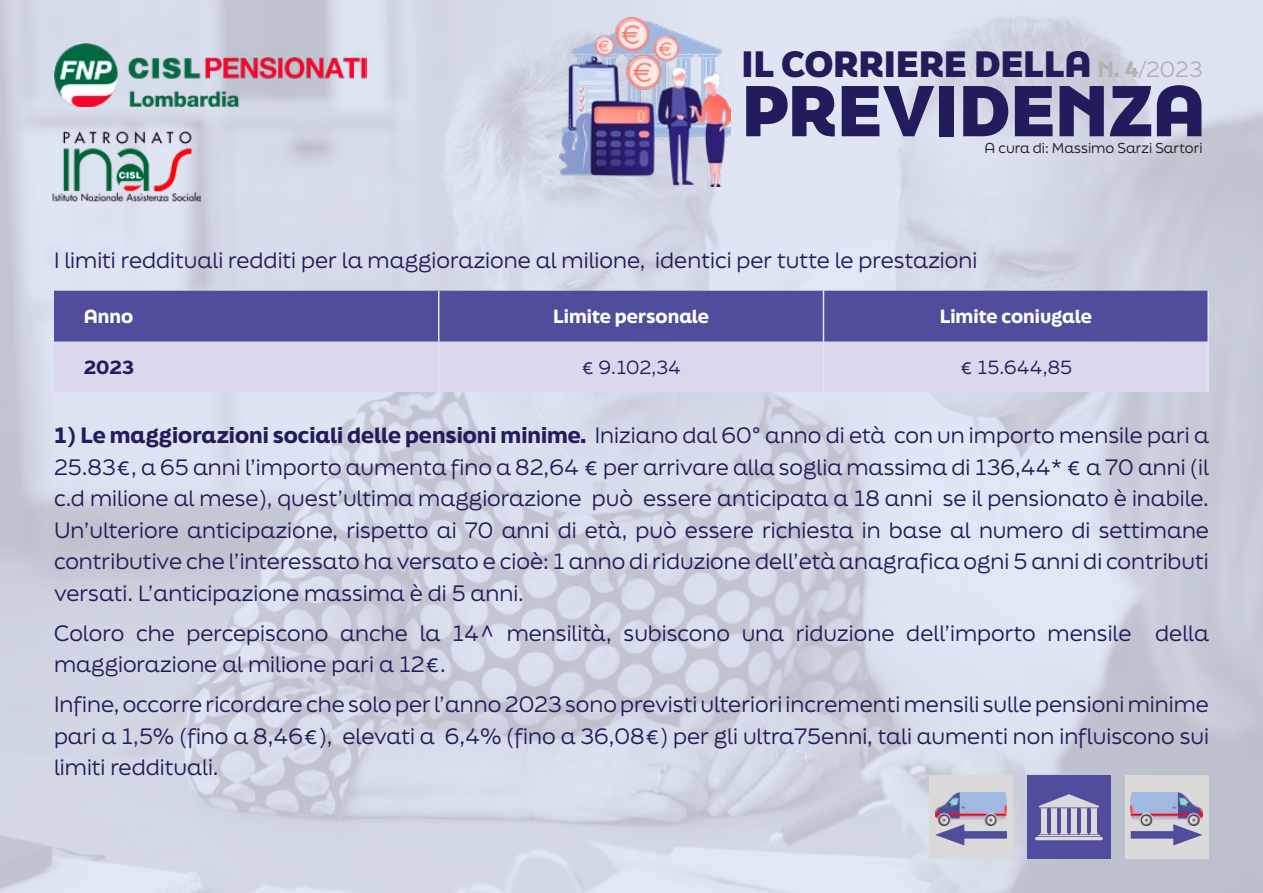
<style>
.page{position:relative;width:1263px;height:893px;background:#fff}
.page>*{position:absolute;margin:0;border:0;box-sizing:border-box;transform-origin:0 0}
.t1{font:800 67.95px "Final Six";color:#211d5c}
.t2{font:800 34.65px "Final Six";color:#211d5c}
.t3{font:21px/31.5px "Final Six";color:#211d5c;text-align:justify}
.t4{font:20.85px "Final Six";color:#b3b2b2}
.t5{font:900 18px "Final Six";color:#fff}
.t6{font:18px "Final Six";color:#211d5c}
.t7{font:900 18px "Final Six";color:#211d5c}
.t8{font:13.65px "Final Six";color:#1d1d1b}
.s1{font-weight:900}
</style>
<div class="page">
<img style="left:0;top:0;width:1263px;height:893px">
<img style="left:54px;top:44px;width:312px;height:63px">
<img style="left:52px;top:131px;width:148px;height:70px">
<img style="left:560px;top:18px;width:170px;height:169px">
<div style="left:1027px;top:775px;width:83px;height:84px;background:#4f4d9c"></div>
<svg style="left:1038px;top:794px;width:61px;height:40px"></svg>
<hr style="left:1038px;top:835px;width:62px;height:1px;background:#dadada">
<hr style="left:1035px;top:837px;width:68px;height:3px;background:#dadada;border-radius:2px">
<div style="left:1125px;top:775px;width:83px;height:84px;background:#dadada"></div>
<img style="left:1131px;top:793px;width:71px;height:33px">
<div style="left:1131px;top:831px;width:54px;height:8px;background:#4f4d9c"></div>
<svg style="left:1173px;top:824px;width:29px;height:21px"></svg>
<div style="left:930px;top:775px;width:83px;height:84px;background:#dadada"></div>
<img style="left:935px;top:793px;width:72px;height:33px">
<div style="left:952px;top:831px;width:55px;height:8px;background:#4f4d9c"></div>
<svg style="left:935px;top:824px;width:29px;height:21px"></svg>
<div style="left:54px;top:291px;width:1153px;height:51px;background:#4f4d9c"></div>
<div style="left:54px;top:342px;width:1153px;height:50px;background:#dbd8ee"></div>
<hr style="left:438px;top:342px;width:1px;height:50px;background:#e0e4f1">
<hr style="left:823px;top:342px;width:1px;height:50px;background:#e0e4f1">
<hr style="left:1207px;top:342px;width:2px;height:50px;background:#e0e4f1">
<hr style="left:438px;top:291px;width:1px;height:51px;background:#e0e4f1">
<hr style="left:823px;top:291px;width:1px;height:51px;background:#e0e4f1">
<hr style="left:1207px;top:291px;width:2px;height:51px;background:#e0e4f1">
<h2 class="t2" style="left:741px;top:39px;width:352px">IL CORRIERE DELLA</h2>
<h1 class="t1" style="left:741px;top:61px;width:466px">PREVIDENZA</h1>
<p class="t8" style="left:984px;top:137px;width:220px">A cura di: Massimo Sarzi Sartori</p>
<p class="t4" style="left:1097px;top:54px;width:107px"><span class="s1">N. 4</span>/2023</p>
<p class="t3" style="left:54px;top:244px;width:925px">I limiti reddituali redditi per la maggiorazione al milione, identici per tutte le prestazioni</p>
<p class="t5" style="left:84px;top:304px;width:51px">Anno</p>
<p class="t5" style="left:553px;top:304px;width:157px">Limite personale</p>
<p class="t5" style="left:940px;top:304px;width:154px">Limite coniugale</p>
<p class="t7" style="left:84px;top:354px;width:52px">2023</p>
<p class="t6" style="left:581px;top:354px;width:102px">€ 9.102,34</p>
<p class="t6" style="left:960px;top:354px;width:114px">€ 15.644,85</p>
<p class="t3" style="left:54px;top:419px;width:1156px"><span class="s1">1) Le maggiorazioni sociali delle pensioni minime.</span> Iniziano dal 60° anno di età con un importo mensile pari a 25.83€, a 65 anni l’importo aumenta fino a 82,64 € per arrivare alla soglia massima di 136,44* € a 70 anni (il c.d milione al mese), quest’ultima maggiorazione può essere anticipata a 18 anni se il pensionato è inabile.<br>Un’ulteriore anticipazione, rispetto ai 70 anni di età, può essere richiesta in base al numero di settimane contributive che l’interessato ha versato e cioè: 1 anno di riduzione dell’età anagrafica ogni 5 anni di contributi versati. L’anticipazione massima è di 5 anni.</p>
<p class="t3" style="left:54px;top:616px;width:1156px">Coloro che percepiscono anche la 14^ mensilità, subiscono una riduzione dell’importo mensile della maggiorazione al milione pari a 12€.</p>
<p class="t3" style="left:54px;top:688px;width:1156px">Infine, occorre ricordare che solo per l’anno 2023 sono previsti ulteriori incrementi mensili sulle pensioni minime pari a 1,5% (fino a 8,46€), elevati a 6,4% (fino a 36,08€) per gli ultra75enni, tali aumenti non influiscono sui limiti reddituali.</p>
</div>
